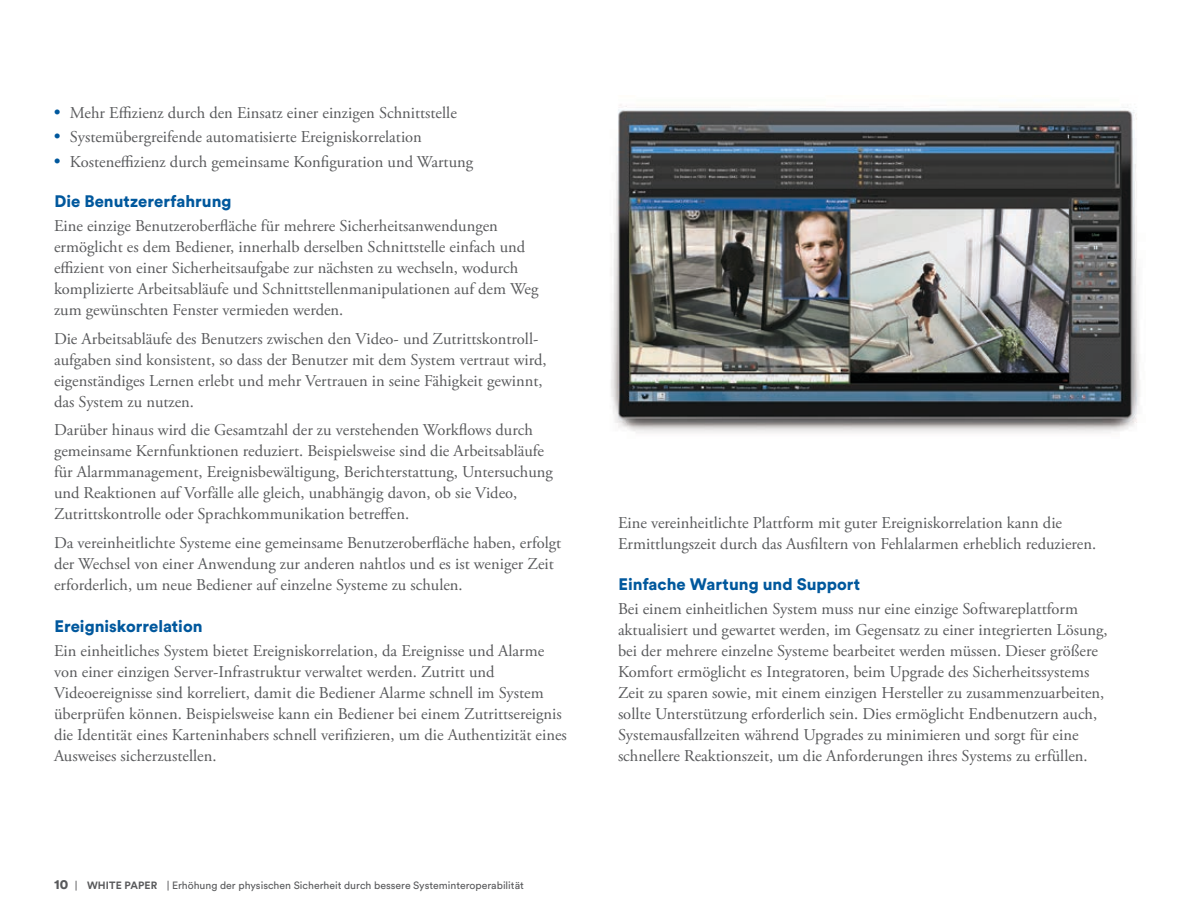
<style>
.page{position:relative;width:1188px;height:918px;background:#fff}
.page>*{position:absolute;margin:0;border:0;box-sizing:border-box;transform-origin:0 0}
.t1{font:16.5px/21px "Adobe Garamond Pro";color:#58595b}
.t2{font:900 16.5px "Circular Pro";color:#00589d}
.t3{font:10.5px "Circular Pro";color:#58595b}
.s1{font-size:18px;color:#00589d}
.s2{font-weight:900;font-size:13.5px}
.s3{font-weight:700}
</style>
<div class="page">
<img style="left:611px;top:104px;width:529px;height:329px">
<p class="t1" style="left:54px;top:103px;width:404px"><span class="s1">•</span> Mehr Effizienz durch den Einsatz einer einzigen Schnittstelle</p>
<p class="t1" style="left:54px;top:127px;width:369px"><span class="s1">•</span> Systemübergreifende automatisierte Ereigniskorrelation</p>
<p class="t1" style="left:54px;top:151px;width:421px"><span class="s1">•</span> Kosteneffizienz durch gemeinsame Konfiguration und Wartung</p>
<p class="t2" style="left:55px;top:190px;width:178px">Die Benutzererfahrung</p>
<p class="t1" style="left:54px;top:216px;width:486px">Eine einzige Benutzeroberfläche für mehrere Sicherheitsanwendungen ermöglicht es dem Bediener, innerhalb derselben Schnittstelle einfach und effizient von einer Sicherheitsaufgabe zur nächsten zu wechseln, wodurch komplizierte Arbeitsabläufe und Schnittstellenmanipulationen auf dem Weg zum gewünschten Fenster vermieden werden.</p>
<p class="t1" style="left:54px;top:329px;width:494px">Die Arbeitsabläufe des Benutzers zwischen den Video- und Zutrittskontroll&shy;aufgaben sind konsistent, so dass der Benutzer mit dem System vertraut wird, eigenständiges Lernen erlebt und mehr Vertrauen in seine Fähigkeit gewinnt, das System zu nutzen.</p>
<p class="t1" style="left:54px;top:420px;width:500px">Darüber hinaus wird die Gesamtzahl der zu verstehenden Workflows durch gemeinsame Kernfunktionen reduziert. Beispielsweise sind die Arbeitsabläufe für Alarmmanagement, Ereignisbewältigung, Berichterstattung, Untersuchung und Reaktionen auf Vorfälle alle gleich, unabhängig davon, ob sie Video, Zutrittskontrolle oder Sprachkommunikation betreffen.</p>
<p class="t1" style="left:54px;top:533px;width:509px">Da vereinheitlichte Systeme eine gemeinsame Benutzeroberfläche haben, erfolgt der Wechsel von einer Anwendung zur anderen nahtlos und es ist weniger Zeit erforderlich, um neue Bediener auf einzelne Systeme zu schulen.</p>
<p class="t2" style="left:55px;top:614px;width:150px">Ereigniskorrelation</p>
<p class="t1" style="left:54px;top:641px;width:514px">Ein einheitliches System bietet Ereigniskorrelation, da Ereignisse und Alarme von einer einzigen Server-Infrastruktur verwaltet werden. Zutritt und Videoereignisse sind korreliert, damit die Bediener Alarme schnell im System überprüfen können. Beispielsweise kann ein Bediener bei einem Zutrittsereignis die Identität eines Karteninhabers schnell verifizieren, um die Authentizität eines Ausweises sicherzustellen.</p>
<p class="t3" style="left:54px;top:878px;width:471px"><span class="s2">10</span> | <span class="s3">WHITE PAPER</span> | Erhöhung der physischen Sicherheit durch bessere Systeminteroperabilität</p>
<p class="t1" style="left:618px;top:512px;width:480px">Eine vereinheitlichte Plattform mit guter Ereigniskorrelation kann die<br>Ermittlungszeit durch das Ausfiltern von Fehlalarmen erheblich reduzieren.</p>
<p class="t2" style="left:619px;top:573px;width:243px">Einfache Wartung und Support</p>
<p class="t1" style="left:618px;top:599px;width:491px">Bei einem einheitlichen System muss nur eine einzige Softwareplattform aktualisiert und gewartet werden, im Gegensatz zu einer integrierten Lösung, bei der mehrere einzelne Systeme bearbeitet werden müssen. Dieser größere Komfort ermöglicht es Integratoren, beim Upgrade des Sicherheitssystems Zeit zu sparen sowie, mit einem einzigen Hersteller zu zusammenzuarbeiten, sollte Unterstützung erforderlich sein. Dies ermöglicht Endbenutzern auch, Systemausfallzeiten während Upgrades zu minimieren und sorgt für eine schnellere Reaktionszeit, um die Anforderungen ihres Systems zu erfüllen.</p>
</div>
